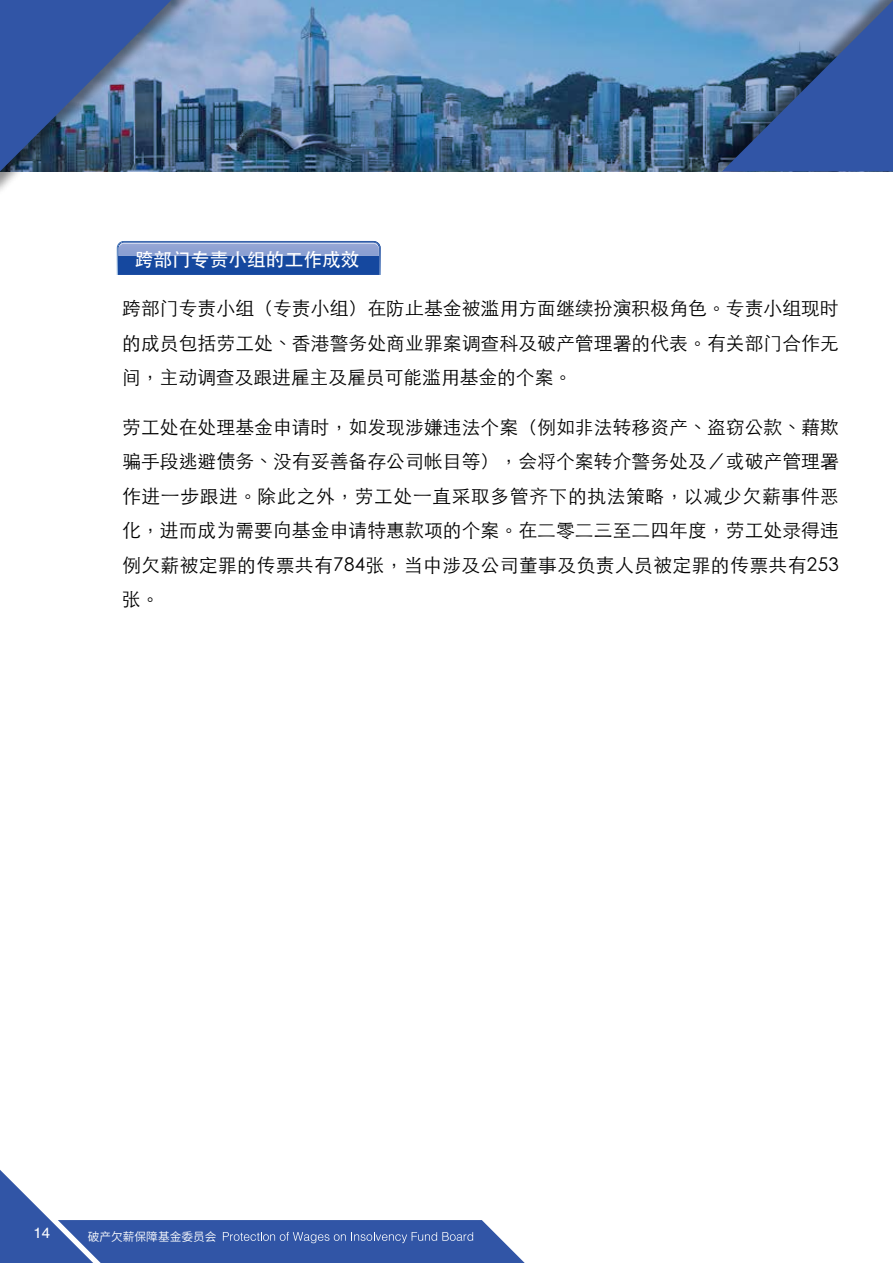
<style>
.page{position:relative;width:893px;height:1263px;background:#fff}
.page>*{position:absolute;margin:0;border:0;box-sizing:border-box;transform-origin:0 0}
.t1{font:300 18.75px/34.5px "ST Heiti TC";letter-spacing:.005em;color:#000;text-align:justify}
.t2{font:500 18.75px "ST Heiti TC";color:#fff}
.t3{font:15px "Helvetica";color:#fff}
.t4{font:600 11.7px "Noto Sans CJ Ktc";color:#fff}
</style>
<div class="page">
<img style="left:117px;top:241px;width:264px;height:34px">
<div style="left:119px;top:244px;width:260px;height:12px;background:#8fa3d3"></div>
<img style="left:120px;top:243px;width:257px;height:1px">
<svg style="left:198px;top:0;width:513px;height:171px;background:#5c87ad"></svg>
<div style="left:0;top:0;width:198px;height:198px;background:#000;opacity:.45"></div>
<svg style="left:0;top:0;width:171px;height:171px;background:#405f97"></svg>
<div style="left:711px;top:0;width:182px;height:173px;background:#000;opacity:.45"></div>
<svg style="left:722px;top:0;width:171px;height:171px;background:#4769a3"></svg>
<svg style="left:0;top:1170px;width:525px;height:93px"></svg>
<p class="t2" style="left:135px;top:249px;width:226px">跨部门专责小组的工作成效</p>
<p class="t1" style="left:122px;top:289px;width:718px">跨部门专责小组（专责小组）在防止基金被滥用方面继续扮演积极角色。专责小组现时的成员包括劳工处、香港警务处商业罪案调查科及破产管理署的代表。有关部门合作无间，主动调查及跟进雇主及雇员可能滥用基金的个案。</p>
<p class="t1" style="left:122px;top:408px;width:718px">劳工处在处理基金申请时，如发现涉嫌违法个案（例如非法转移资产、盗窃公款、藉欺骗手段逃避债务、没有妥善备存公司帐目等），会将个案转介警务处及／或破产管理署作进一步跟进。除此之外，劳工处一直采取多管齐下的执法策略，以减少欠薪事件恶化，进而成为需要向基金申请特惠款项的个案。在二零二三至二四年度，劳工处录得违例欠薪被定罪的传票共有784张，当中涉及公司董事及负责人员被定罪的传票共有253张。</p>
<p class="t3" style="left:33px;top:1221px;width:18px">14</p>
<p class="t4" style="left:88px;top:1230px;width:130px">破产欠薪保障基金委员会</p>
</div>
